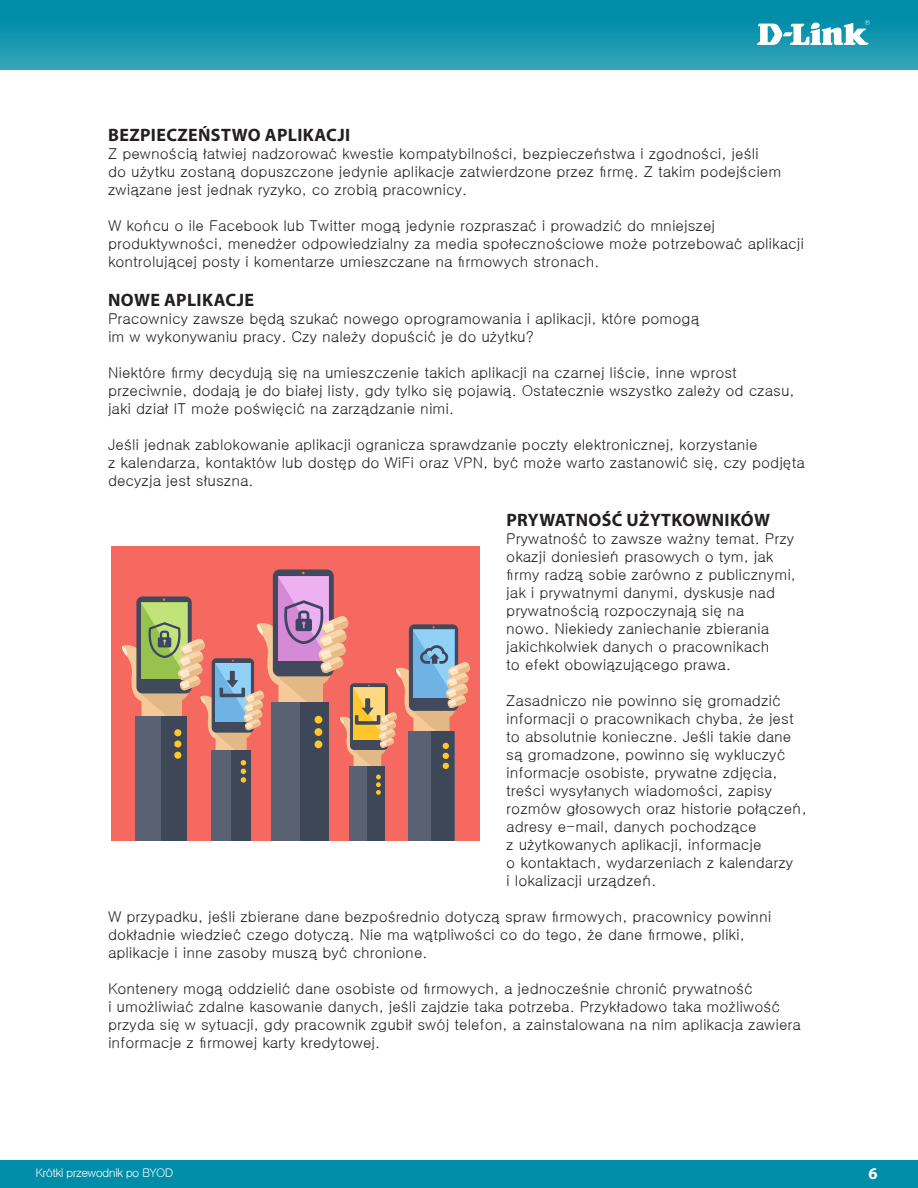
<style>
.page{position:relative;width:918px;height:1188px;background:#fff}
.page>*{position:absolute;margin:0;border:0;box-sizing:border-box;transform-origin:0 0}
.t1{font:700 18px "Myriad Pro";letter-spacing:.02em;color:#231f20}
.t2{font:700 16.5px "Myriad Pro";color:#fff}
.t3{font:15px/18px "Gulim";color:#231f20}
.t4{font:12px "Gulim";letter-spacing:-.06em;color:#fff}
</style>
<div class="page">
<div style="left:0;top:0;width:918px;height:69px;background:linear-gradient(to bottom,#0088a4,#32a3b8)"></div>
<div style="left:0;top:1160px;width:918px;height:28px;background:#008da8"></div>
<svg style="left:757px;top:20px;width:113px;height:25px"></svg>
<div style="left:111px;top:547px;width:368px;height:294px;background:#f56961"></div>
<div style="left:273px;top:569px;width:61px;height:107px;background:#404a5c;border-radius:7px"></div>
<div style="left:272px;top:702px;width:57px;height:139px;background:#596173"></div>
<div style="left:301px;top:702px;width:28px;height:139px;background:#3d4757"></div>
<div style="left:211px;top:750px;width:40px;height:91px;background:#596173"></div>
<div style="left:231px;top:750px;width:20px;height:91px;background:#3d4757"></div>
<div style="left:408px;top:731px;width:46px;height:110px;background:#596173"></div>
<div style="left:431px;top:731px;width:23px;height:110px;background:#3d4757"></div>
<div style="left:349px;top:766px;width:36px;height:75px;background:#596173"></div>
<div style="left:367px;top:766px;width:18px;height:75px;background:#3d4757"></div>
<div style="left:135px;top:717px;width:52px;height:124px;background:#596173"></div>
<div style="left:162px;top:717px;width:25px;height:124px;background:#3d4757"></div>
<svg style="left:122px;top:572px;width:348px;height:223px"></svg>
<p class="t1" style="left:108px;top:123px;width:244px">BEZPIECZEŃSTWO APLIKACJI</p>
<p class="t3" style="left:108px;top:144px;width:675px">Z pewnością łatwiej nadzorować kwestie kompatybilności, bezpieczeństwa i zgodności, jeśli<br>do użytku zostaną dopuszczone jedynie aplikacje zatwierdzone przez firmę. Z takim podejściem związane jest jednak ryzyko, co zrobią pracownicy.</p>
<p class="t3" style="left:108px;top:216px;width:698px">W końcu o ile Facebook lub Twitter mogą jedynie rozpraszać i prowadzić do mniejszej produktywności, menedżer odpowiedzialny za media społecznościowe może potrzebować aplikacji kontrolującej posty i komentarze umieszczane na firmowych stronach.</p>
<p class="t1" style="left:108px;top:288px;width:147px">NOWE APLIKACJE</p>
<p class="t3" style="left:108px;top:310px;width:593px">Pracownicy zawsze będą szukać nowego oprogramowania i aplikacji, które pomogą im w wykonywaniu pracy. Czy należy dopuścić je do użytku?</p>
<p class="t3" style="left:108px;top:364px;width:688px">Niektóre firmy decydują się na umieszczenie takich aplikacji na czarnej liście, inne wprost przeciwnie, dodają je do białej listy, gdy tylko się pojawią. Ostatecznie wszystko zależy od czasu, jaki dział IT może poświęcić na zarządzanie nimi.</p>
<p class="t3" style="left:108px;top:436px;width:698px">Jeśli jednak zablokowanie aplikacji ogranicza sprawdzanie poczty elektronicznej, korzystanie<br>z kalendarza, kontaktów lub dostęp do WiFi oraz VPN, być może warto zastanowić się, czy podjęta decyzja jest słuszna.</p>
<p class="t1" style="left:506px;top:508px;width:265px">PRYWATNOŚĆ UŻYTKOWNIKÓW</p>
<p class="t3" style="left:506px;top:529px;width:291px">Prywatność to zawsze ważny temat. Przy okazji doniesień prasowych o tym, jak firmy radzą sobie zarówno z publicznymi, jak i prywatnymi danymi, dyskusje nad prywatnością rozpoczynają się na<br>nowo. Niekiedy zaniechanie zbierania jakichkolwiek danych o pracownikach<br>to efekt obowiązującego prawa.</p>
<p class="t3" style="left:506px;top:691px;width:302px">Zasadniczo nie powinno się gromadzić informacji o pracownikach chyba, że jest to absolutnie konieczne. Jeśli takie dane są gromadzone, powinno się wykluczyć informacje osobiste, prywatne zdjęcia, treści wysyłanych wiadomości, zapisy rozmów głosowych oraz historie połączeń, adresy e-mail, danych pochodzące<br>z użytkowanych aplikacji, informacje<br>o kontaktach, wydarzeniach z kalendarzy<br>i lokalizacji urządzeń.</p>
<p class="t3" style="left:108px;top:907px;width:665px">W przypadku, jeśli zbierane dane bezpośrednio dotyczą spraw firmowych, pracownicy powinni dokładnie wiedzieć czego dotyczą. Nie ma wątpliwości co do tego, że dane firmowe, pliki, aplikacje i inne zasoby muszą być chronione.</p>
<p class="t3" style="left:108px;top:979px;width:694px">Kontenery mogą oddzielić dane osobiste od firmowych, a jednocześnie chronić prywatność<br>i umożliwiać zdalne kasowanie danych, jeśli zajdzie taka potrzeba. Przykładowo taka możliwość przyda się w sytuacji, gdy pracownik zgubił swój telefon, a zainstalowana na nim aplikacja zawiera informacje z firmowej karty kredytowej.</p>
<p class="t4" style="left:36px;top:1167px;width:139px">Krótki przewodnik po BYOD</p>
<p class="t2" style="left:868px;top:1163px;width:11px">6</p>
</div>
